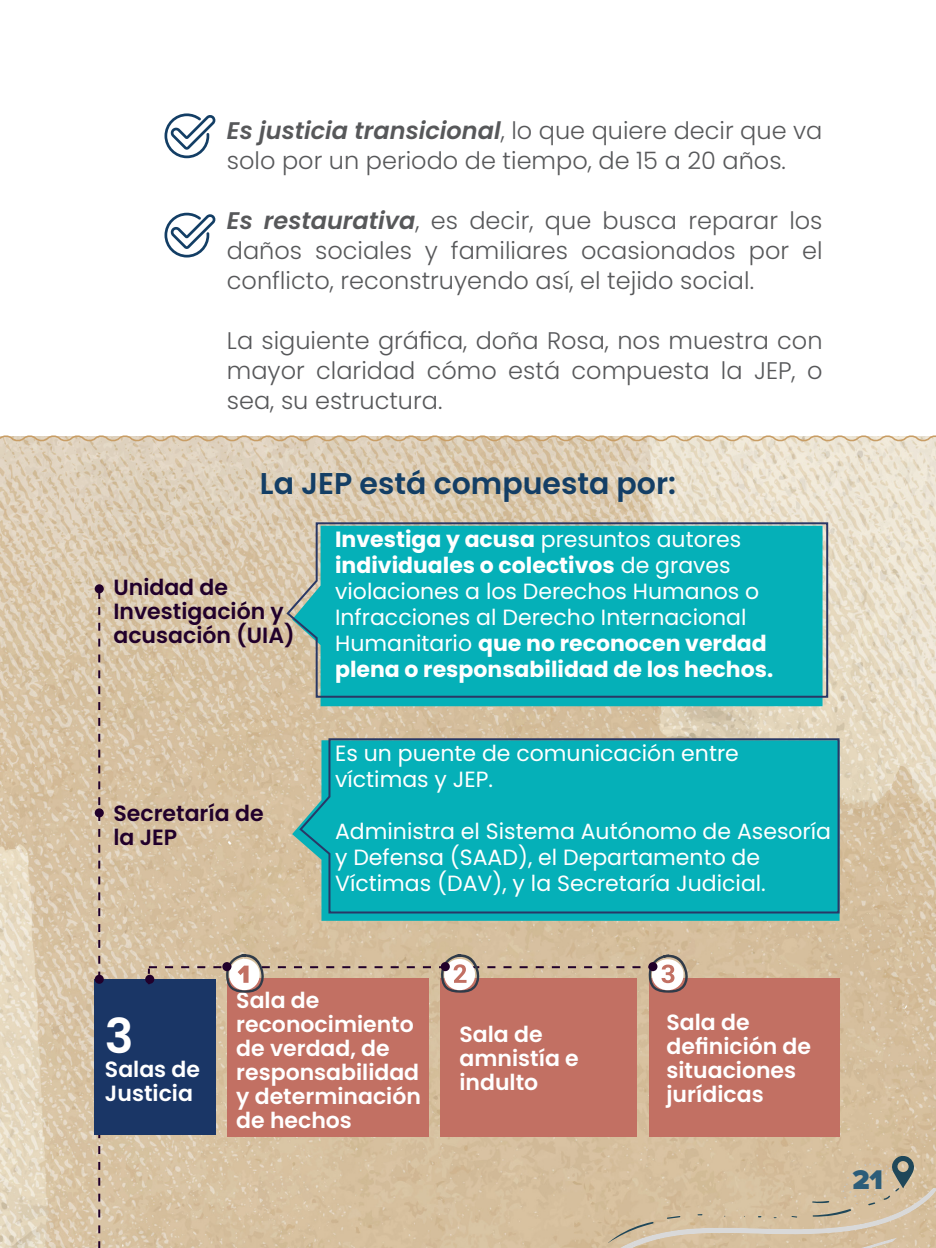
<style>
.page{position:relative;width:936px;height:1248px;background:#fff}
.page>*{position:absolute;margin:0;border:0;box-sizing:border-box;transform-origin:0 0}
.t1{font:600 48px "Poppins";color:#fff}
.t2{font:600 30px "Poppins";color:#133e65}
.t3{font:900 28px "Proxima Nova";color:#2c5d79}
.t4{font:300 24px/30px "Poppins";color:#57585a;text-align:justify}
.t5{font:22px/26px "Poppins";color:#fff}
.t6{font:600 22px/24px "Poppins";color:#fff}
.t7{font:600 22px/24px "Poppins";color:#21002b}
.s1{font-weight:600;font-style:italic}
.s2{font-weight:700}
</style>
<div class="page">
<img style="left:0;top:443px;width:935px;height:804px">
<svg style="left:98px;top:593px;width:2px;height:654px"></svg>
<div style="left:227px;top:977px;width:201px;height:159px;background:#c27063"></div>
<div style="left:440px;top:977px;width:196px;height:159px;background:#c27063"></div>
<div style="left:648px;top:977px;width:191px;height:159px;background:#c27063"></div>
<div style="left:292px;top:698px;width:530px;height:8px;background:#05b0b8"></div>
<svg style="left:292px;top:740px;width:547px;height:180px;fill:#05b0b8"></svg>
<svg style="left:285px;top:521px;width:544px;height:177px"></svg>
<svg style="left:298px;top:737px;width:542px;height:177px"></svg>
<div style="left:94px;top:979px;width:121px;height:155px;background:#1a3666"></div>
<svg style="left:164px;top:113px;width:52px;height:45px"></svg>
<svg style="left:164px;top:213px;width:52px;height:44px"></svg>
<div style="left:95px;top:974px;width:9px;height:9px;background:#21002b;border-radius:50%"></div>
<svg style="left:145px;top:974px;width:9px;height:9px"></svg>
<div style="left:95px;top:808px;width:9px;height:9px;background:#21002b;border-radius:50%"></div>
<div style="left:95px;top:584px;width:9px;height:9px;background:#21002b;border-radius:50%"></div>
<svg style="left:148px;top:953px;width:540px;height:39px"></svg>
<div style="left:222px;top:962px;width:9px;height:9px;background:#21002b;border-radius:50%"></div>
<div style="left:441px;top:962px;width:9px;height:9px;background:#21002b;border-radius:50%"></div>
<div style="left:648px;top:962px;width:9px;height:9px;background:#21002b;border-radius:50%"></div>
<svg style="left:0;top:435px;width:935px;height:8px"></svg>
<svg style="left:599px;top:1154px;width:336px;height:93px"></svg>
<p class="t4" style="left:227px;top:115px;width:597px"><span class="s1">Es justicia transicional</span>, lo que quiere decir que va solo por un periodo de tiempo, de 15 a 20 años.</p>
<p class="t4" style="left:227px;top:205px;width:597px"><span class="s1">Es restaurativa</span>, es decir, que busca reparar los daños sociales y familiares ocasionados por el conflicto, reconstruyendo así, el tejido social.</p>
<p class="t4" style="left:227px;top:325px;width:597px">La siguiente gráfica, doña Rosa, nos muestra con mayor claridad cómo está compuesta la JEP, o sea, su estructura.</p>
<p class="t2" style="left:260px;top:466px;width:417px">La JEP está compuesta por:</p>
<p class="t7" style="left:113px;top:575px;width:183px">Unidad de<br>Investigación y acusación (UIA)</p>
<p class="t7" style="left:113px;top:801px;width:152px">Secretaría de</p>
<p class="t7" style="left:113px;top:825px;width:65px">la JEP</p>
<p class="t5" style="left:335px;top:526px;width:439px"><span class="s2">Investiga y acusa</span> presuntos autores <span class="s2">individuales o colectivos</span> de graves violaciones a los Derechos Humanos o Infracciones al Derecho Internacional Humanitario <span class="s2">que no reconocen verdad plena o responsabilidad de los hechos.</span></p>
<p class="t5" style="left:335px;top:740px;width:405px">Es un puente de comunicación entre víctimas y JEP.</p>
<p class="t5" style="left:335px;top:818px;width:497px">Administra el Sistema Autónomo de Asesoría y Defensa (SAAD), el Departamento de<br>Víctimas (DAV), y la Secretaría Judicial.</p>
<p class="t1" style="left:105px;top:1007px;width:30px">3</p>
<p class="t6" style="left:105px;top:1056px;width:97px">Salas de<br>Justicia</p>
<p class="t6" style="left:236px;top:988px;width:85px">Sala de</p>
<p class="t6" style="left:236px;top:1012px;width:186px">reconocimiento de verdad, de responsabilidad y determinación de hechos</p>
<p class="t6" style="left:459px;top:1022px;width:85px">Sala de</p>
<p class="t6" style="left:459px;top:1046px;width:121px">amnistía e indulto</p>
<p class="t6" style="left:666px;top:1010px;width:146px">Sala de definición de situaciones jurídicas</p>
<p class="t3" style="left:852px;top:1163px;width:32px">21</p>
</div>
